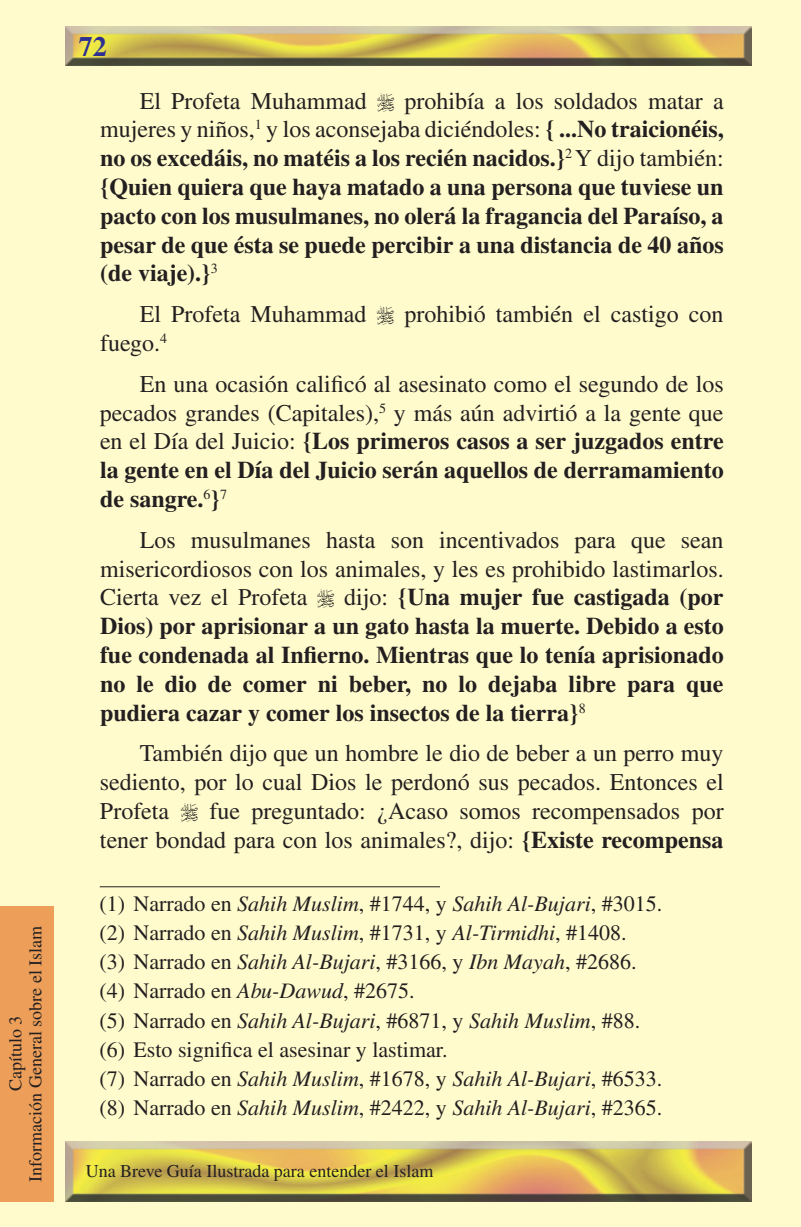
<style>
.page{position:relative;width:801px;height:1227px;background:#fff}
.page>*{position:absolute;margin:0;border:0;box-sizing:border-box;transform-origin:0 0}
.t1{font:700 28px "Times";color:#2e3092}
.t2{font:24px/28.8px "Times";color:#231f20;text-align:justify}
.t3{font:700 24px/28.8px "Times";color:#231f20;text-align:justify}
.t4{font:22px "Times";color:#231f20}
.t5{font:18px/20px "Times";color:#231f20;text-align:center}
.s1{font-weight:400}
.s2{font-weight:700}
.s3{font-style:italic}
</style>
<div class="page">
<div style="left:0;top:0;width:801px;height:1226px;background:#fffbcc"></div>
<div style="left:0;top:905px;width:53px;height:295px;background:#ed9f59"></div>
<hr style="left:100px;top:886px;width:340px;height:1px;background:#231f20">
<img style="left:66px;top:26px;width:686px;height:40px">
<img style="left:66px;top:1141px;width:686px;height:59px">
<p class="t5" style="left:6px;top:1181px;width:257px;rotate:-90deg">Capítulo 3<br>Información General sobre el Islam</p>
<p class="t1" style="left:79px;top:30px;width:29px">72</p>
<p class="t3" style="left:100px;top:85px;width:625px;text-indent:305px"><span class="s1">prohibía a los soldados matar a mujeres y niños,</span><sup>1</sup> <span class="s1">y los aconsejaba diciéndoles:</span> { ...No traicionéis, no os excedáis, no matéis a los recién nacidos.}<sup>2</sup> <span class="s1">Y dijo también: </span>{Quien quiera que haya matado a una persona que tuviese un pacto con los musulmanes, no olerá la fragancia del Paraíso, a pesar de que ésta se puede percibir a una distancia de 40 años (de viaje).}<sup>3</sup></p>
<p class="t2" style="left:140px;top:299px;width:228px">El Profeta Muhammad</p>
<p class="t2" style="left:404px;top:299px;width:321px">prohibió también el castigo con</p>
<p class="t2" style="left:100px;top:328px;width:69px">fuego.<sup>4</sup></p>
<p class="t2" style="left:100px;top:369px;width:625px;text-indent:40px">En una ocasión calificó al asesinato como el segundo de los pecados grandes (Capitales),<sup>5</sup> y más aún advirtió a la gente que en el Día del Juicio: <span class="s2">{Los primeros casos a ser juzgados entre la gente en el Día del Juicio serán aquellos de derramamiento de sangre.</span><sup>6</sup><span class="s2">}</span><sup>7</sup></p>
<p class="t2" style="left:100px;top:525px;width:625px;text-indent:40px">Los musulmanes hasta son incentivados para que sean misericordiosos con los animales, y les es prohibido lastimarlos.<br>Cierta vez el Profeta</p>
<p class="t2" style="left:140px;top:86px;width:229px">El Profeta Muhammad</p>
<p class="t3" style="left:100px;top:582px;width:625px;text-indent:244px"><span class="s1">dijo:</span> {Una mujer fue castigada (por Dios) por aprisionar a un gato hasta la muerte. Debido a esto fue condenada al Infierno. Mientras que lo tenía aprisionado no le dio de comer ni beber, no lo dejaba libre para que pudiera cazar y comer los insectos de la tierra}<sup>8</sup></p>
<p class="t2" style="left:100px;top:738px;width:625px;text-indent:40px">También dijo que un hombre le dio de beber a un perro muy sediento, por lo cual Dios le perdonó sus pecados. Entonces el Profeta</p>
<p class="t2" style="left:100px;top:796px;width:625px;text-align:right">fue preguntado: ¿Acaso somos recompensados por<br>tener bondad para con los animales?, dijo: <span class="s2">{Existe recompensa</span></p>
<p class="t4" style="left:99px;top:890px;width:564px">(1) Narrado en <span class="s3">Sahih Muslim</span>, #1744, y <span class="s3">Sahih Al-Bujari</span>, #3015.</p>
<p class="t4" style="left:99px;top:920px;width:529px">(2) Narrado en <span class="s3">Sahih Muslim</span>, #1731, y <span class="s3">Al-Tirmidhi</span>, #1408.</p>
<p class="t4" style="left:99px;top:949px;width:539px">(3) Narrado en <span class="s3">Sahih Al-Bujari</span>, #3166, y <span class="s3">Ibn Mayah</span>, #2686.</p>
<p class="t4" style="left:99px;top:978px;width:317px">(4) Narrado en <span class="s3">Abu-Dawud</span>, #2675.</p>
<p class="t4" style="left:99px;top:1007px;width:542px">(5) Narrado en <span class="s3">Sahih Al-Bujari</span>, #6871, y <span class="s3">Sahih Muslim</span>, #88.</p>
<p class="t4" style="left:99px;top:1036px;width:350px">(6) Esto significa el asesinar y lastimar.</p>
<p class="t4" style="left:99px;top:1066px;width:564px">(7) Narrado en <span class="s3">Sahih Muslim</span>, #1678, y <span class="s3">Sahih Al-Bujari</span>, #6533.</p>
<p class="t4" style="left:99px;top:1095px;width:564px">(8) Narrado en <span class="s3">Sahih Muslim</span>, #2422, y <span class="s3">Sahih Al-Bujari</span>, #2365.</p>
<p class="t5" style="left:86px;top:1160px;width:349px">Una Breve Guía Ilustrada para entender el Islam</p>
</div>
